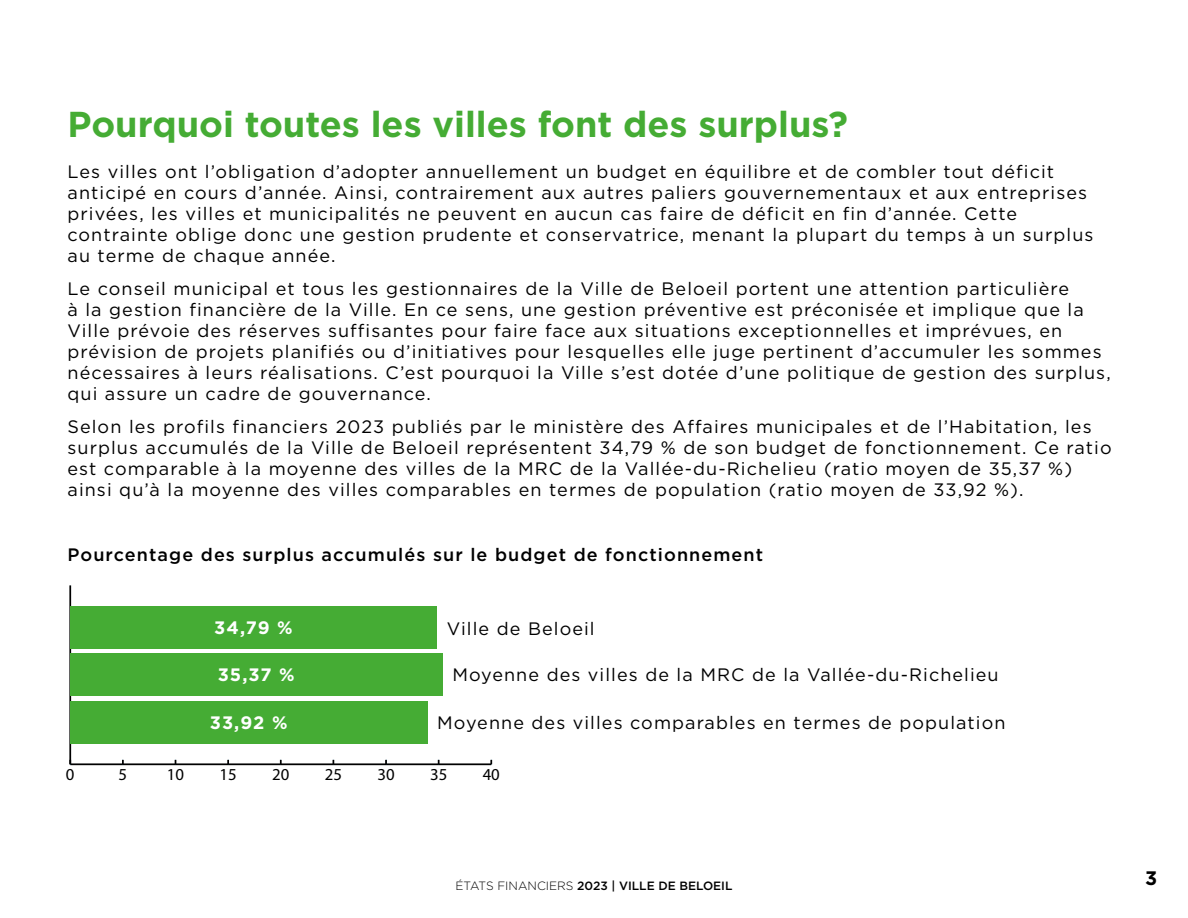
<style>
.page{position:relative;width:1188px;height:918px;background:#fff}
.page>*{position:absolute;margin:0;border:0;box-sizing:border-box;transform-origin:0 0}
.t1{font:700 36px "Gotham";color:#45ac34}
.t2{font:700 19.5px "Gotham";color:#000}
.t3{font:18px/21px "Gotham";letter-spacing:.06em;color:#000}
.t4{font:500 18px "Gotham";letter-spacing:.06em;color:#000}
.t5{font:700 18px "Gotham";letter-spacing:.05em;color:#fff}
.t6{font:16.8px "Myriad Pro";color:#000}
.t7{font:500 12px "Gotham";color:#000}
.s1{font-weight:300}
</style>
<div class="page">
<hr style="left:70px;top:763px;width:421px;height:2px;background:#000">
<hr style="left:69px;top:585px;width:2px;height:179px;background:#000">
<div style="left:70px;top:701px;width:357px;height:43px;background:#45ac34"></div>
<div style="left:70px;top:653px;width:373px;height:43px;background:#45ac34"></div>
<div style="left:70px;top:606px;width:366px;height:43px;background:#45ac34"></div>
<h1 class="t1" style="left:68px;top:100px;width:782px">Pourquoi toutes les villes font des surplus?</h1>
<p class="t3" style="left:68px;top:161px;width:1027px">Les villes ont l’obligation d’adopter annuellement un budget en équilibre et de combler tout déficit anticipé en cours d’année. Ainsi, contrairement aux autres paliers gouvernementaux et aux entreprises privées, les villes et municipalités ne peuvent en aucun cas faire de déficit en fin d’année. Cette contrainte oblige donc une gestion prudente et conservatrice, menant la plupart du temps à un surplus au terme de chaque année.</p>
<p class="t3" style="left:68px;top:278px;width:1045px">Le conseil municipal et tous les gestionnaires de la Ville de Beloeil portent une attention particulière<br>à la gestion financière de la Ville. En ce sens, une gestion préventive est préconisée et implique que la Ville prévoie des réserves suffisantes pour faire face aux situations exceptionnelles et imprévues, en prévision de projets planifiés ou d’initiatives pour lesquelles elle juge pertinent d’accumuler les sommes nécessaires à leurs réalisations. C’est pourquoi la Ville s’est dotée d’une politique de gestion des surplus, qui assure un cadre de gouvernance.</p>
<p class="t3" style="left:68px;top:416px;width:1046px">Selon les profils financiers 2023 publiés par le ministère des Affaires municipales et de l’Habitation, les surplus accumulés de la Ville de Beloeil représentent 34,79 % de son budget de fonctionnement. Ce ratio est comparable à la moyenne des villes de la MRC de la Vallée-du-Richelieu (ratio moyen de 35,37 %) ainsi qu’à la moyenne des villes comparables en termes de population (ratio moyen de 33,92 %).</p>
<p class="t4" style="left:67px;top:543px;width:697px">Pourcentage des surplus accumulés sur le budget de fonctionnement</p>
<p class="t5" style="left:214px;top:616px;width:80px">34,79 %</p>
<p class="t5" style="left:218px;top:663px;width:78px">35,37 %</p>
<p class="t5" style="left:210px;top:711px;width:79px">33,92 %</p>
<p class="t3" style="left:447px;top:617px;width:149px">Ville de Beloeil</p>
<p class="t3" style="left:452px;top:664px;width:548px">Moyenne des villes de la MRC de la Vallée-du-Richelieu</p>
<p class="t3" style="left:437px;top:712px;width:570px">Moyenne des villes comparables en termes de population</p>
<p class="t6" style="left:66px;top:764px;width:10px">0</p>
<p class="t6" style="left:119px;top:764px;width:10px">5</p>
<p class="t6" style="left:167px;top:764px;width:19px">10</p>
<p class="t6" style="left:220px;top:764px;width:19px">15</p>
<p class="t6" style="left:272px;top:764px;width:19px">20</p>
<p class="t6" style="left:325px;top:764px;width:19px">25</p>
<p class="t6" style="left:377px;top:764px;width:19px">30</p>
<p class="t6" style="left:430px;top:764px;width:19px">35</p>
<p class="t6" style="left:483px;top:764px;width:19px">40</p>
<p class="t7" style="left:456px;top:878px;width:278px"><span class="s1">ÉTATS FINANCIERS</span> 2023 | VILLE DE BELOEIL</p>
<p class="t2" style="left:1145px;top:865px;width:14px">3</p>
</div>
